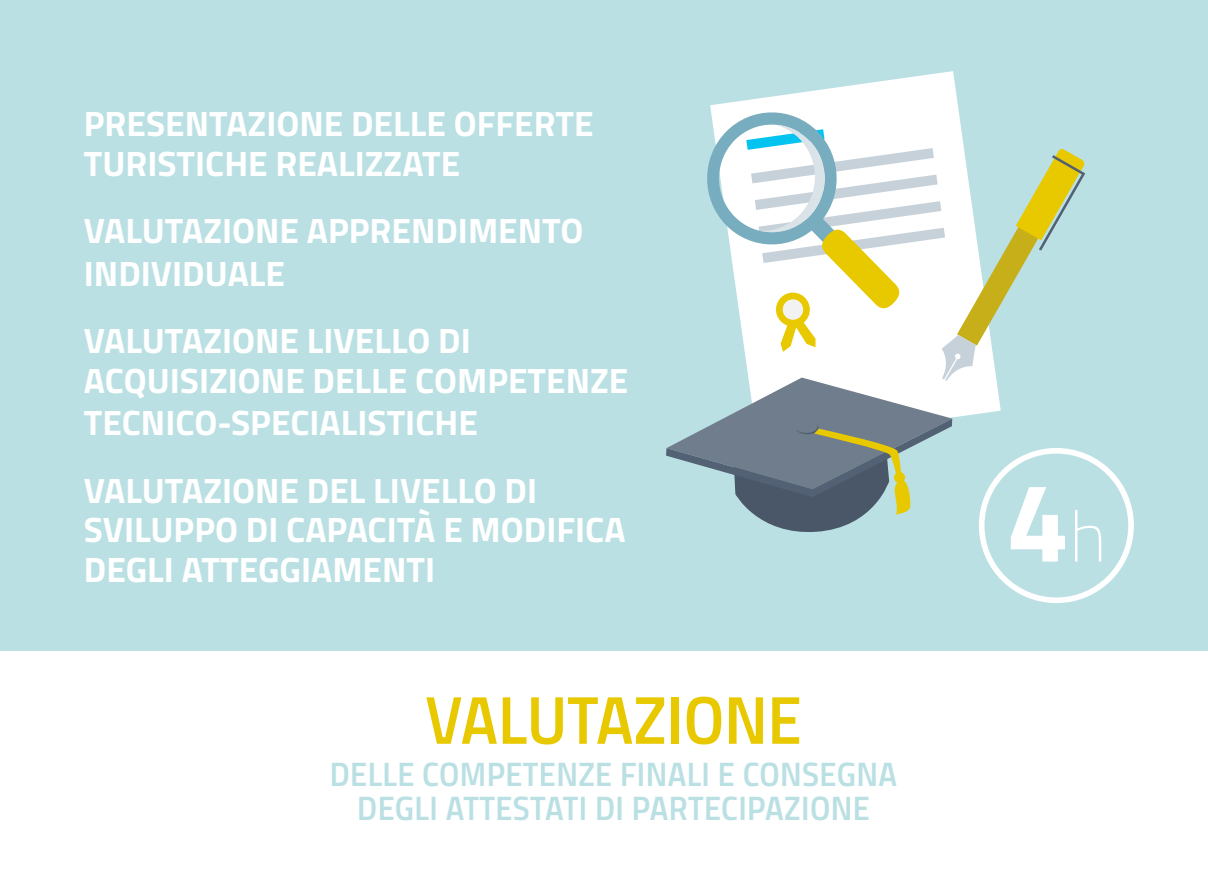
<style>
.page{position:relative;width:1208px;height:874px;background:#fff}
.page>*{position:absolute;margin:0;border:0;box-sizing:border-box;transform-origin:0 0}
.t1{font:700 112.8px "Titillium";color:#fff}
.t2{font:67.6px "Titillium Semibold Upright";color:#e8c900}
.t3{font:700 35.2px/67.6px "Titillium";color:#fff}
.t4{font:33.8px "Titillium Semibold Upright";color:#bae0e3}
.s1{font-weight:100;font-size:70.4px}
</style>
<div class="page">
<div style="left:0;top:0;width:1208px;height:650px;background:#bae0e3"></div>
<svg style="left:710px;top:71px;width:248px;height:35px"></svg>
<svg style="left:666px;top:106px;width:419px;height:426px"></svg>
<div style="left:978px;top:447px;width:155px;height:155px;border:6px solid #fff;border-radius:50%"></div>
<p class="t3" style="left:84px;top:88px;width:42px">PRESENT</p>
<p class="t3" style="left:226px;top:88px;width:73px">AZIONE</p>
<p class="t3" style="left:351px;top:88px;width:41px">DELLE</p>
<p class="t3" style="left:454px;top:88px;width:81px">OFFERTE</p>
<p class="t3" style="left:84px;top:127px;width:143px">TURISTICHE</p>
<p class="t3" style="left:275px;top:127px;width:166px">REALIZZATE</p>
<p class="t3" style="left:84px;top:195px;width:171px">VALUTAZIONE</p>
<p class="t3" style="left:307px;top:195px;width:84px">APPREN</p>
<p class="t3" style="left:435px;top:195px;width:85px">DIMENTO</p>
<p class="t3" style="left:84px;top:237px;width:183px">INDIVIDUALE<br>VALUTAZIONE</p>
<p class="t3" style="left:307px;top:305px;width:47px">LIVELLO</p>
<p class="t3" style="left:438px;top:305px;width:34px">DI</p>
<p class="t3" style="left:84px;top:345px;width:177px">ACQUISIZIONE</p>
<p class="t3" style="left:313px;top:345px;width:41px">DELLE</p>
<p class="t3" style="left:415px;top:345px;width:114px">COMPETENZE</p>
<p class="t3" style="left:84px;top:387px;width:21px">TECN</p>
<p class="t3" style="left:84px;top:387px;width:353px;text-indent:81px">ICO-SPECIALISTICHE<br>VALUTAZIONE DEL LIVELLO</p>
<p class="t3" style="left:84px;top:469px;width:543px;line-height:39.4px;text-indent:421px">DI<br>SVILU PPO DI CAPACITà E MODIFICA<br>DEGLI ATTEGGIAMENTI</p>
<h1 class="t1" style="left:1006px;top:435px;width:102px">4<span class="s1">h</span></h1>
<h2 class="t2" style="left:425px;top:668px;width:378px">VALUTAZIONE</h2>
<p class="t4" style="left:330px;top:748px;width:37px">DELLE</p>
<p class="t4" style="left:422px;top:748px;width:20px">COMPETENZE</p>
<p class="t4" style="left:620px;top:748px;width:16px">FINALI</p>
<p class="t4" style="left:718px;top:748px;width:45px">E CONSEGNA</p>
<p class="t4" style="left:357px;top:781px;width:17px">DEGLI</p>
<p class="t4" style="left:446px;top:781px;width:17px">ATTESTATI</p>
<p class="t4" style="left:595px;top:781px;width:55px">DI PARTECIPAZIONE</p>
</div>
